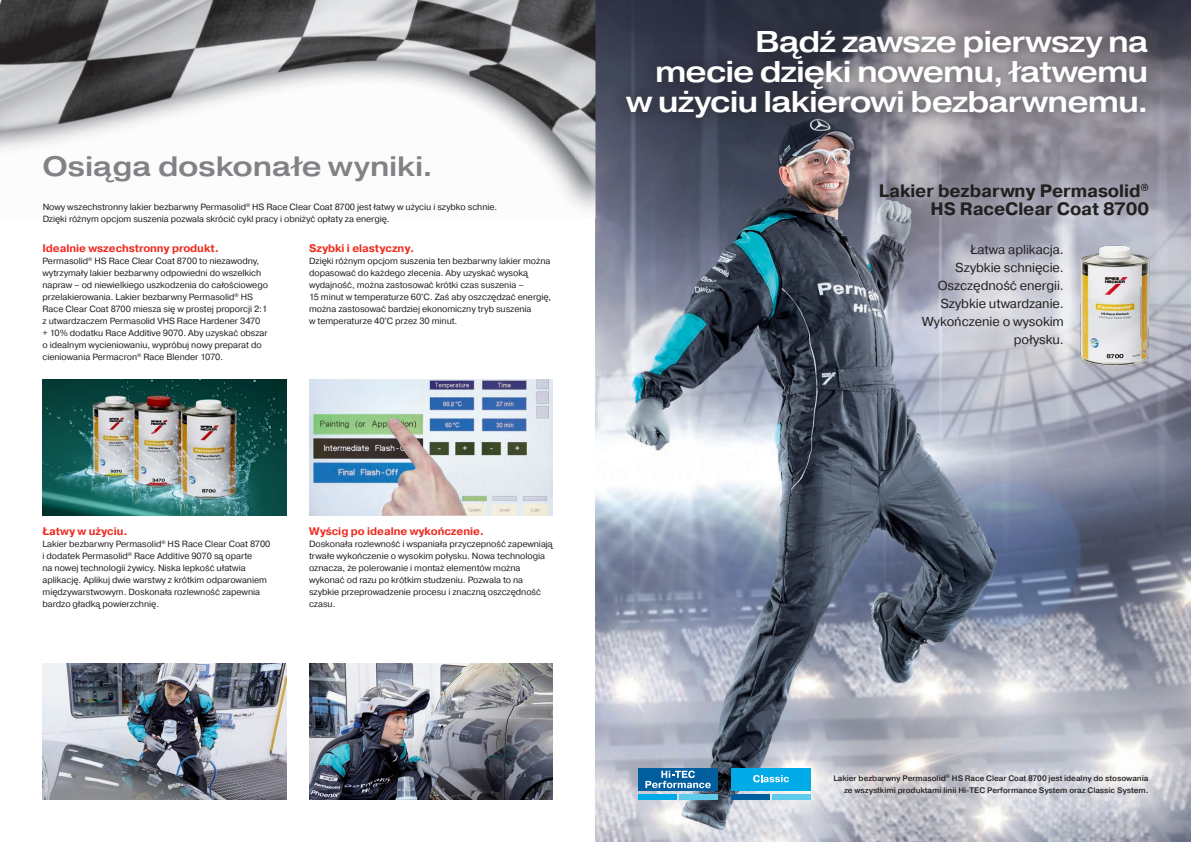
<style>
.page{position:relative;width:1191px;height:842px;background:#fff}
.page>*{position:absolute;margin:0;border:0;box-sizing:border-box;transform-origin:0 0}
.t1{font:500 expanded 30px/30px "Spies Hecker Pragmatica";letter-spacing:-.03em;color:#fff;text-align:right}
.t2{font:500 expanded 28px "Spies Hecker Pragmatica";letter-spacing:-.005em;color:#808285}
.t3{font:700 18px/18px "Spies Hecker Pragmatica";letter-spacing:-.005em;color:#231f20;text-align:right}
.t4{font:13px/18px "Spies Hecker Pragmatica";letter-spacing:-.005em;color:#231f20;text-align:right}
.t5{font:700 11px "Spies Hecker Pragmatica";letter-spacing:-.005em;color:#ee2e22}
.t6{font:9px/12px "Spies Hecker Pragmatica";letter-spacing:-.005em;color:#231f20}
.t7{font:500 8px/12px "Spies Hecker Pragmatica";letter-spacing:-.005em;color:#231f20;text-align:right}
</style>
<div class="page">
<img style="left:595px;top:0;width:596px;height:842px">
<img style="left:0;top:0;width:595px;height:210px">
<img style="left:43px;top:380px;width:243px;height:136px">
<img style="left:309px;top:663px;width:244px;height:136px">
<img style="left:43px;top:663px;width:243px;height:136px">
<img style="left:1066px;top:370px;width:94px;height:34px">
<div style="left:731px;top:768px;width:80px;height:23px;background:#00abe7"></div>
<div style="left:731px;top:794px;width:38px;height:5px;background:#005e9e"></div>
<div style="left:772px;top:794px;width:39px;height:5px;background:#5dcbe9"></div>
<svg style="left:753px;top:775px;width:36px;height:7px"></svg>
<div style="left:638px;top:768px;width:80px;height:23px;background:#005e9e"></div>
<div style="left:638px;top:794px;width:38px;height:5px;background:#00abe7"></div>
<div style="left:679px;top:794px;width:39px;height:5px;background:#5dcbe9"></div>
<svg style="left:645px;top:770px;width:65px;height:18px"></svg>
<img style="left:309px;top:380px;width:244px;height:136px">
<img style="left:382px;top:418px;width:85px;height:98px">
<div style="left:612px;top:16px;width:550px;height:117px;background:#231f20;opacity:.75"></div>
<div style="left:854px;top:160px;width:319px;height:210px;background:#fff;opacity:.5"></div>
<h2 class="t2" style="left:43px;top:149px;width:392px">Osiąga doskonałe wyniki.</h2>
<p class="t6" style="left:43px;top:202px;width:456px">Nowy wszechstronny lakier bezbarwny Permasolid<sup>®</sup> HS Race Clear Coat 8700 jest łatwy w użyciu i szybko schnie.<br>Dzięki różnym opcjom suszenia pozwala skrócić cykl pracy i obniżyć opłaty za energię.</p>
<p class="t5" style="left:43px;top:241px;width:178px">Idealnie wszechstronny produkt.</p>
<p class="t6" style="left:43px;top:255px;width:227px">Permasolid<sup>®</sup> HS Race Clear Coat 8700 to niezawodny, wytrzymały lakier bezbarwny odpowiedni do wszelkich napraw – od niewielkiego uszkodzenia do całościowego przelakierowania. Lakier bezbarwny Permasolid<sup>®</sup> HS Race Clear Coat 8700 miesza się w prostej proporcji 2:1 z utwardzaczem Permasolid VHS Race Hardener 3470 + 10% dodatku Race Additive 9070. Aby uzyskać obszar o idealnym wycieniowaniu, wypróbuj nowy preparat do cieniowania Permacron<sup>®</sup> Race Blender 1070.</p>
<p class="t5" style="left:309px;top:241px;width:107px">Szybki i elastyczny.</p>
<p class="t6" style="left:309px;top:255px;width:244px">Dzięki różnym opcjom suszenia ten bezbarwny lakier można dopasować do każdego zlecenia. Aby uzyskać wysoką wydajność, można zastosować krótki czas suszenia –<br>15 minut w temperaturze 60°C. Zaś aby oszczędzać energię, można zastosować bardziej ekonomiczny tryb suszenia<br>w temperaturze 40°C przez 30 minut.</p>
<p class="t5" style="left:43px;top:524px;width:87px">Łatwy w użyciu.</p>
<p class="t6" style="left:43px;top:538px;width:229px">Lakier bezbarwny Permasolid<sup>®</sup> HS Race Clear Coat 8700 i dodatek Permasolid<sup>®</sup> Race Additive 9070 są oparte<br>na nowej technologii żywicy. Niska lepkość ułatwia aplikację. Aplikuj dwie warstwy z krótkim odparowaniem międzywarstwowym. Doskonała rozlewność zapewnia bardzo gładką powierzchnię.</p>
<p class="t5" style="left:309px;top:524px;width:176px">Wyścig po idealne wykończenie.</p>
<p class="t6" style="left:309px;top:538px;width:245px">Doskonała rozlewność i wspaniała przyczepność zapewniają trwałe wykończenie o wysokim połysku. Nowa technologia oznacza, że polerowanie i montaż elementów można wykonać od razu po krótkim studzeniu. Pozwala to na szybkie przeprowadzenie procesu i znaczną oszczędność czasu.</p>
<h1 class="t1" style="left:626px;top:27px;width:524px">Bądź zawsze pierwszy na<br>mecie dzięki nowemu, łatwemu w użyciu lakierowi bezbarwnemu.</h1>
<h3 class="t3" style="left:878px;top:182px;width:272px">Lakier bezbarwny Permasolid<sup>®<br></sup>HS RaceClear Coat 8700</h3>
<h3 class="t4" style="left:922px;top:241px;width:143px">Łatwa aplikacja.<br>Szybkie schnięcie.<br>Oszczędność energii.<br>Szybkie utwardzanie.<br>Wykończenie o wysokim połysku.</h3>
<p class="t7" style="left:833px;top:772px;width:316px">Lakier bezbarwny Permasolid<sup>®</sup> HS Race Clear Coat 8700 jest idealny do stosowania ze wszystkimi produktami linii Hi-TEC Performance System oraz Classic System.</p>
</div>
